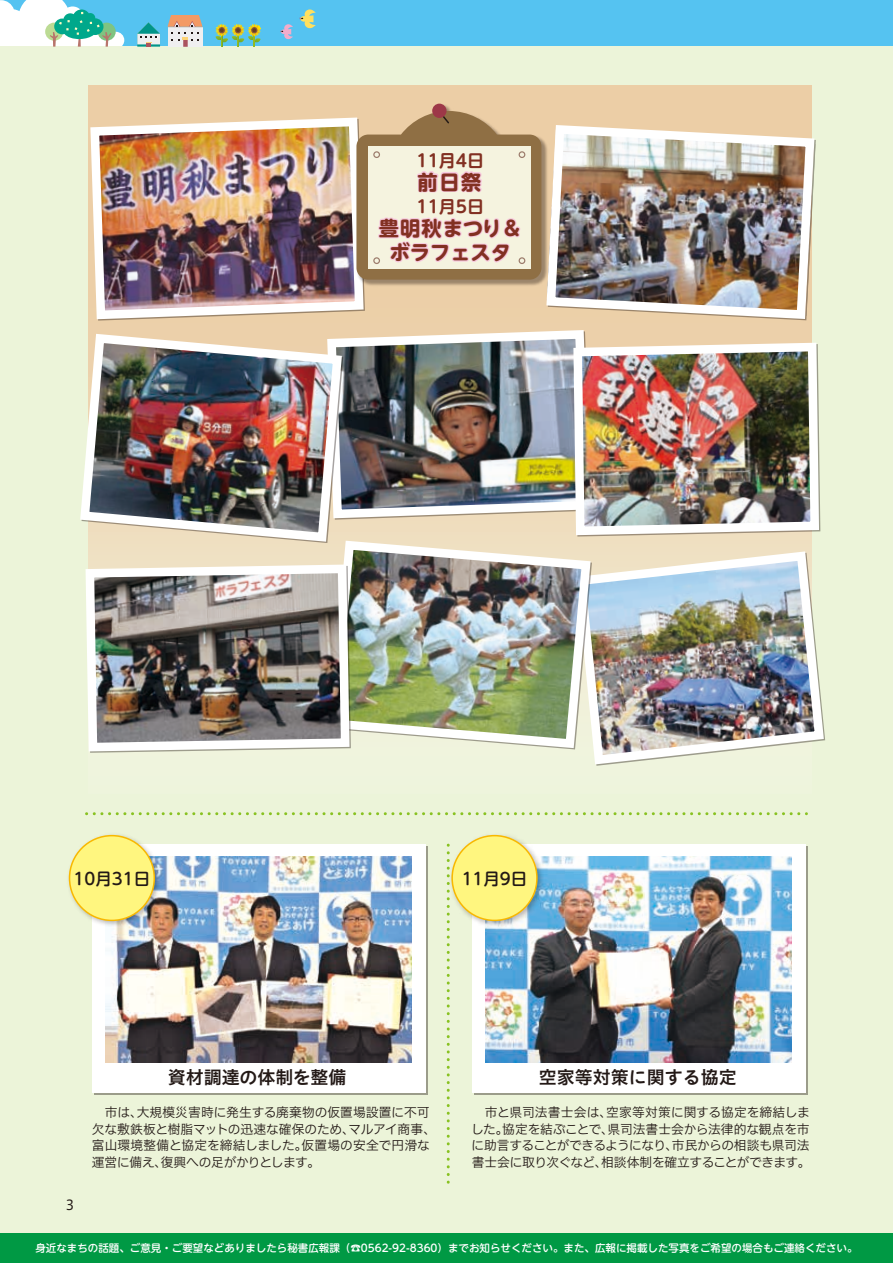
<style>
.page{position:relative;width:893px;height:1263px;background:#fff}
.page>*{position:absolute;margin:0;border:0;box-sizing:border-box;transform-origin:0 0}
.t1{font:700 20.25px/24.3px "UD Shin M Go Pro";color:#823022;text-align:center}
.t2{font:18px "Hiragino UD Sans Std W6";color:#231916}
.t3{font:700 16.95px "UD Shin M Go Pro De";color:#823022}
.t4{font:500 16.5px "UD Shin M Go Pro";color:#231916}
.t5{font:13.8px "Hiragino UD Sans Std W4";color:#231916}
.t6{font:12.75px/16.5px "Hiragino UD Sans F Std W3";letter-spacing:-.01em;color:#231916}
.t7{font:12.75px/16.5px "Hiragino UD Sans F Std W3";letter-spacing:-.045em;color:#231916}
.t8{font:12.75px "Hiragino UD Sans F Std W3";letter-spacing:.01em;color:#231916}
.t9{font:500 10.5px "UD Shin M Go Pro";color:#fff}
</style>
<div class="page">
<div style="left:0;top:0;width:893px;height:47px;background:#55c3f1"></div>
<div style="left:0;top:47px;width:893px;height:1216px;background:#ecf4d9"></div>
<div style="left:0;top:1233px;width:893px;height:30px;background:#094"></div>
<svg style="left:280px;top:24px;width:13px;height:16px"></svg>
<svg style="left:299px;top:9px;width:17px;height:20px"></svg>
<svg style="left:137px;top:22px;width:23px;height:25px"></svg>
<svg style="left:168px;top:15px;width:35px;height:32px"></svg>
<svg style="left:215px;top:24px;width:46px;height:23px"></svg>
<svg style="left:0;top:0;width:124px;height:47px"></svg>
<svg style="left:87px;top:812px;width:719px;height:3px"></svg>
<svg style="left:447px;top:935px;width:3px;height:249px"></svg>
<svg style="left:89px;top:85px;width:722px;height:475px;background:#ecd1ac"></svg>
<img style="left:88px;top:113px;width:280px;height:211px">
<img style="left:542px;top:121px;width:274px;height:202px">
<img style="left:323px;top:326px;width:271px;height:197px">
<img style="left:569px;top:338px;width:252px;height:201px">
<div style="left:472px;top:844px;width:334px;height:249px;background:#fff"></div>
<img style="left:485px;top:856px;width:307px;height:206px">
<div style="left:92px;top:844px;width:334px;height:249px;background:#fff"></div>
<img style="left:105px;top:856px;width:307px;height:206px">
<img style="left:80px;top:329px;width:267px;height:217px">
<img style="left:594px;top:547px;width:231px;height:219px">
<img style="left:324px;top:536px;width:271px;height:217px">
<img style="left:85px;top:560px;width:269px;height:193px">
<img style="left:68px;top:834px;width:96px;height:96px">
<div style="left:69px;top:835px;width:86px;height:86px;background:#fff67f;border:2px solid #f9b800;border-radius:50%"></div>
<img style="left:447px;top:834px;width:101px;height:97px">
<div style="left:451px;top:835px;width:87px;height:86px;background:#fff67f;border:2px solid #f9b800;border-radius:50%"></div>
<img style="left:356px;top:103px;width:193px;height:184px">
<div style="left:432px;top:104px;width:15px;height:14px;background:#9d3848;border-radius:50%"></div>
<svg style="left:356px;top:109px;width:185px;height:171px"></svg>
<h3 class="t3" style="left:416px;top:147px;width:69px">11月4日</h3>
<h3 class="t3" style="left:416px;top:193px;width:69px">11月5日</h3>
<h1 class="t1" style="left:379px;top:215px;width:145px">豊明秋まつり&amp;ボラフェスタ</h1>
<h1 class="t1" style="left:418px;top:169px;width:65px">前日祭</h1>
<p class="t4" style="left:74px;top:866px;width:78px">10月31日</p>
<p class="t4" style="left:462px;top:866px;width:67px">11月9日</p>
<p class="t5" style="left:66px;top:1194px;width:10px">3</p>
<h2 class="t2" style="left:168px;top:1064px;width:180px">資材調達の体制を整備</h2>
<p class="t8" style="left:137px;top:1103px;width:295px">大規模災害時に発生する廃棄物の仮置場設置に不可</p>
<p class="t6" style="left:92px;top:1103px;width:53px">　市は、</p>
<p class="t6" style="left:348px;top:1120px;width:89px">マルアイ商事、</p>
<p class="t6" style="left:301px;top:1120px;width:130px;text-indent:-210px">欠な敷鉄板と樹脂マットの迅速な確保のため、<br>仮置場の安全で円滑な</p>
<p class="t6" style="left:161px;top:1136px;width:161px;text-indent:-69px">富山環境整備と協定を締結しました。復興への足がかりとします。</p>
<p class="t6" style="left:92px;top:1153px;width:77px">運営に備え、</p>
<h2 class="t2" style="left:539px;top:1064px;width:199px">空家等対策に関する協定</h2>
<p class="t6" style="left:606px;top:1103px;width:205px">空家等対策に関する協定を締結しま</p>
<p class="t6" style="left:608px;top:1103px;width:203px;text-indent:-123px">市と県司法書士会は、<br>県司法書士会から法律的な観点を市</p>
<p class="t6" style="left:502px;top:1120px;width:113px">協定を結ぶことで、</p>
<p class="t6" style="left:471px;top:1120px;width:39px">した。</p>
<p class="t7" style="left:601px;top:1136px;width:211px;text-indent:-130px">に助言することができるようになり、<br>相談体制を確立することができます。</p>
<p class="t6" style="left:672px;top:1136px;width:139px">市民からの相談も県司法</p>
<p class="t7" style="left:472px;top:1153px;width:137px">書士会に取り次ぐなど、</p>
<p class="t9" style="left:35px;top:1239px;width:824px">身近なまちの話題、ご意見・ご要望などありましたら秘書広報課（☎0562-92-8360）までお知らせください。また、広報に掲載した写真をご希望の場合もご連絡ください。</p>
</div>
